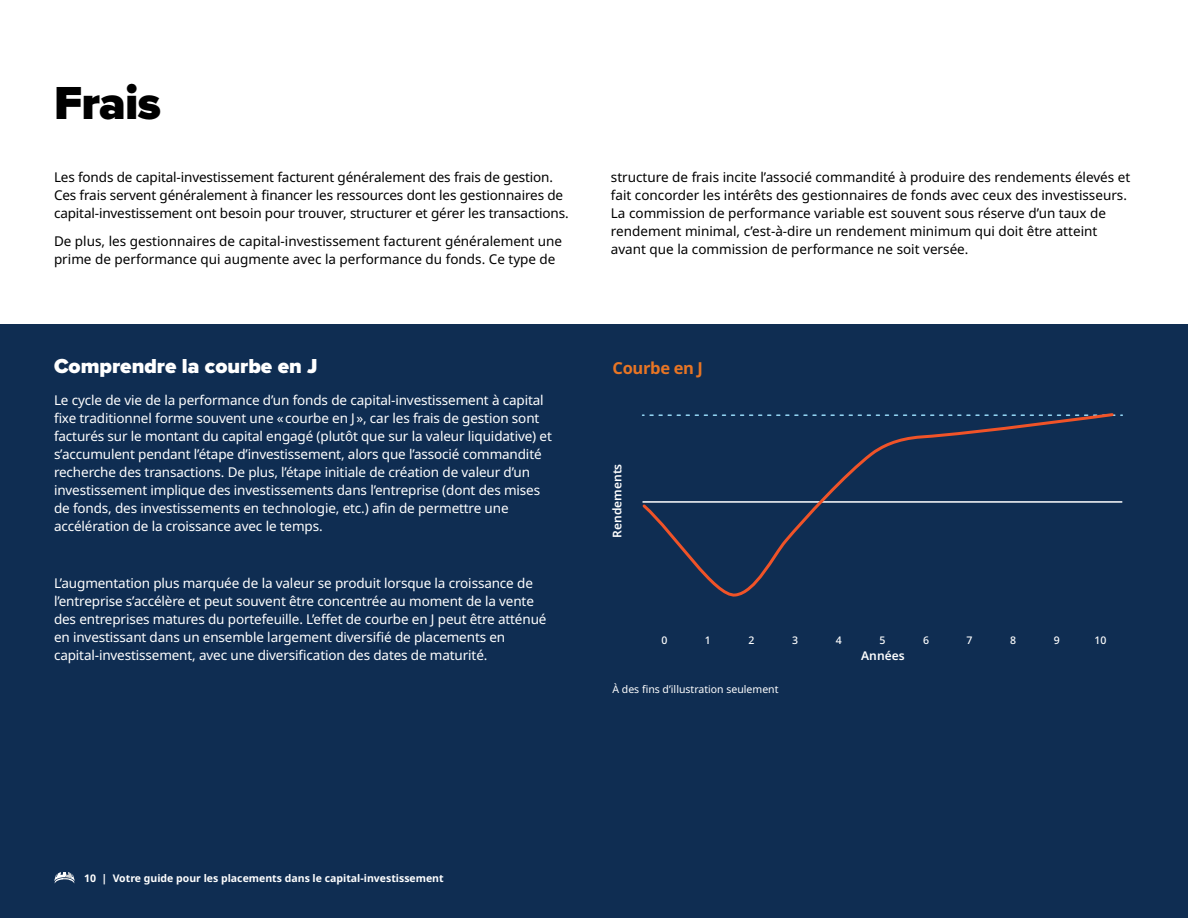
<style>
.page{position:relative;width:1188px;height:918px;background:#fff}
.page>*{position:absolute;margin:0;border:0;box-sizing:border-box;transform-origin:0 0}
.t1{font:900 48px "Proxima Nova";letter-spacing:-.02em;color:#000}
.H3-blue{font:900 21px "Proxima Nova";color:#fff}
.graph_title_with_spa{font:700 16.5px "Noto Sans";letter-spacing:-.02em;color:#e87524}
.Body{font:13.5px/18px "Noto Sans";letter-spacing:-.01em;color:#fff}
.Body-2{font:13.5px/18px "Noto Sans";color:#000}
.t2{font:600 12px "Noto Sans";color:#fff}
.t3{font:700 10.5px "Noto Sans";color:#fff}
.Disclaimer{font:10.5px "Noto Sans";color:#fff}
.t4{font:500 10.5px "Noto Sans";color:#fff}
</style>
<div class="page">
<div style="left:0;top:324px;width:1188px;height:594px;background:#0f2d52"></div>
<svg style="left:54px;top:872px;width:21px;height:12px"></svg>
<hr style="left:643px;top:501px;width:479px;height:2px;background:#fff">
<svg style="left:641px;top:413px;width:474px;height:184px"></svg>
<h2 class="t1" style="left:54px;top:67px;width:109px">Frais</h2>
<p class="Body-2" style="left:54px;top:168px;width:516px">Les fonds de capital-investissement facturent généralement des frais de gestion.<br>Ces frais servent généralement à financer les ressources dont les gestionnaires de capital-investissement ont besoin pour trouver, structurer et gérer les transactions.</p>
<p class="Body-2" style="left:54px;top:233px;width:510px">De plus, les gestionnaires de capital-investissement facturent généralement une prime de performance qui augmente avec la performance du fonds. Ce type de</p>
<h3 class="H3-blue" style="left:54px;top:351px;width:265px">Comprendre la courbe en J</h3>
<p class="Body" style="left:54px;top:391px;width:499px">Le cycle de vie de la performance d’un fonds de capital-investissement à capital fixe traditionnel forme souvent une «courbe en J», car les frais de gestion sont facturés sur le montant du capital engagé (plutôt que sur la valeur liquidative) et s’accumulent pendant l’étape d’investissement, alors que l’associé commandité recherche des transactions. De plus, l’étape initiale de création de valeur d’un investissement implique des investissements dans l’entreprise (dont des mises de fonds, des investissements en technologie, etc.) afin de permettre une accélération de la croissance avec le temps.</p>
<p class="Body" style="left:54px;top:574px;width:494px">L’augmentation plus marquée de la valeur se produit lorsque la croissance de l’entreprise s’accélère et peut souvent être concentrée au moment de la vente des entreprises matures du portefeuille. L’effet de courbe en J peut être atténué en investissant dans un ensemble largement diversifié de placements en capital-investissement, avec une diversification des dates de maturité.</p>
<p class="Body-2" style="left:611px;top:168px;width:521px">structure de frais incite l’associé commandité à produire des rendements élevés et fait concorder les intérêts des gestionnaires de fonds avec ceux des investisseurs.<br>La commission de performance variable est souvent sous réserve d’un taux de rendement minimal, c’est-à-dire un rendement minimum qui doit être atteint avant que la commission de performance ne soit versée.</p>
<p class="graph_title_with_spa" style="left:612px;top:357px;width:92px">Courbe en J</p>
<p class="t2" style="left:609px;top:538px;width:75px;rotate:-90deg">Rendements</p>
<p class="t4" style="left:661px;top:633px;width:8px">0</p>
<p class="t4" style="left:705px;top:633px;width:8px">1</p>
<p class="t4" style="left:749px;top:633px;width:8px">2</p>
<p class="t4" style="left:792px;top:633px;width:8px">3</p>
<p class="t4" style="left:836px;top:633px;width:8px">4</p>
<p class="t4" style="left:879px;top:633px;width:8px">5</p>
<p class="t4" style="left:923px;top:633px;width:8px">6</p>
<p class="t4" style="left:967px;top:633px;width:8px">7</p>
<p class="t4" style="left:1010px;top:633px;width:8px">8</p>
<p class="t4" style="left:1054px;top:633px;width:8px">9</p>
<p class="t4" style="left:1095px;top:633px;width:14px">10</p>
<p class="t2" style="left:861px;top:647px;width:45px">Années</p>
<p class="Disclaimer" style="left:612px;top:682px;width:168px">À des fins d’illustration seulement</p>
<p class="t3" style="left:84px;top:871px;width:361px">10 | Votre guide pour les placements dans le capital-investissement</p>
</div>
